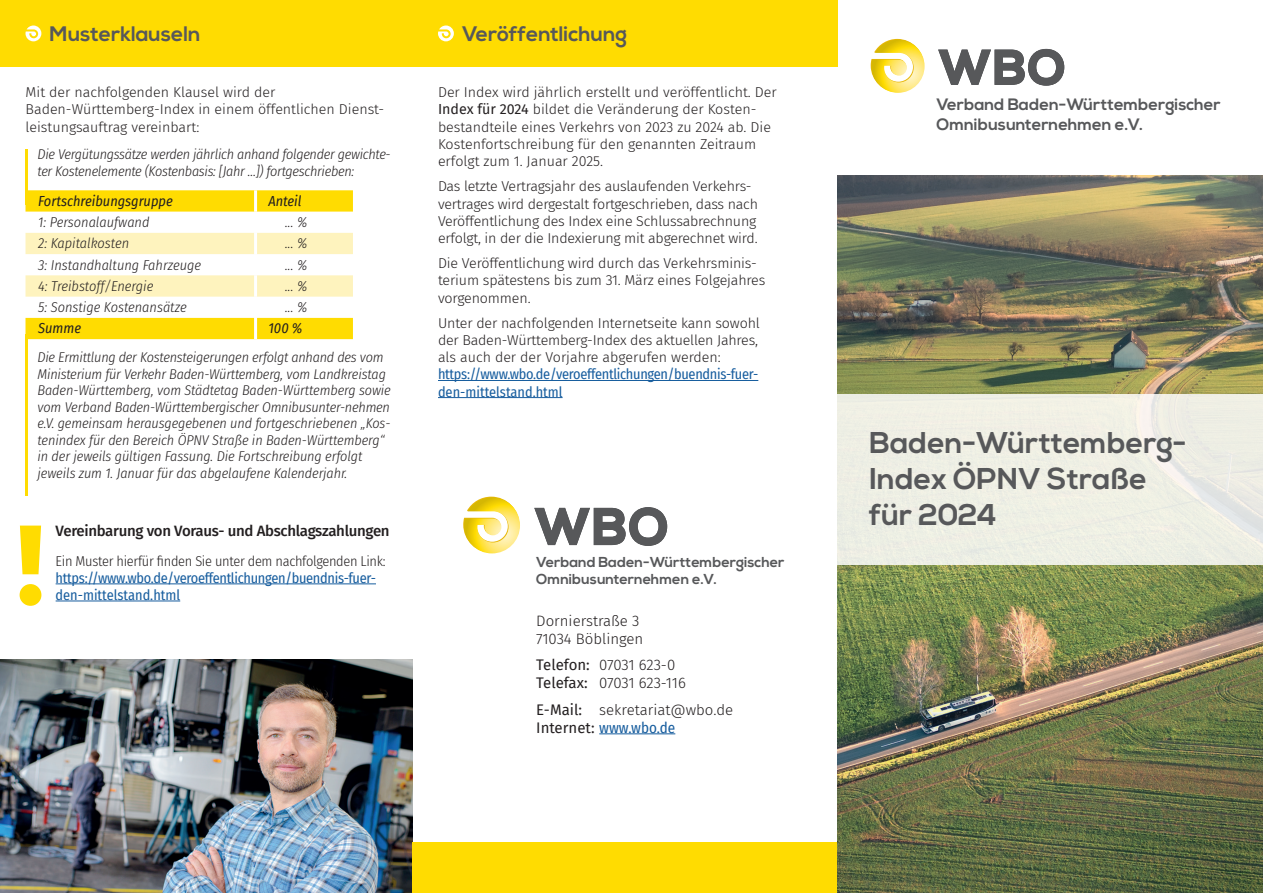
<style>
.page{position:relative;width:1263px;height:893px;background:#fff}
.page>*{position:absolute;margin:0;border:0;box-sizing:border-box;transform-origin:0 0}
.t1{font:800 112.5px "Fira Sans";color:#ffdc01}
.t2{font:700 30px/36px "Nexa";color:#57585a}
.t3{font:700 21px "Nexa";color:#57585a}
.t4{font:700 16.5px/19.8px "Nexa";color:#57585a}
.t5{font:300 15px/18px "Fira Sans";color:#231f20}
.t6{font:500 15px "Fira Sans";letter-spacing:-.02em;color:#231f20}
.t7{font:15px "Fira Sans Condensed";color:#175d9e}
.t8{font:700 14.4px/17.2px "Nexa";color:#57585a}
.t9{font:300 14.25px/17.1px "Fira Sans";letter-spacing:-.01em;color:#231f20}
.t10{font:14.25px/17.1px "Fira Sans Condensed";letter-spacing:-.02em;color:#175d9e}
.t11{font:italic 300 14.25px "Fira Sans Condensed";color:#231f20}
.t12{font:300 14.25px "Fira Sans Condensed";letter-spacing:-.02em;color:#231f20}
.t13{font:italic 14.25px "Fira Sans Condensed";color:#231f20}
.t14{font:italic 300 14.1px/16.5px "Fira Sans Condensed";letter-spacing:-.015em;color:#231f20}
.s1{font-weight:400}
.s2{font-family:"Fira Sans";color:#231f20}
</style>
<div class="page">
<img style="left:0;top:660px;width:412px;height:233px">
<div style="left:412px;top:843px;width:426px;height:50px;background:#ffdc01"></div>
<div style="left:0;top:0;width:838px;height:67px;background:#ffdc01"></div>
<svg style="left:938px;top:49px;width:126px;height:37px"></svg>
<svg style="left:871px;top:39px;width:53px;height:54px"></svg>
<img style="left:838px;top:176px;width:425px;height:717px">
<div style="left:838px;top:394px;width:425px;height:170px;background:#efefe5"></div>
<hr style="left:56px;top:583px;width:320px;height:1px;background:#175d9e">
<hr style="left:56px;top:601px;width:124px;height:1px;background:#175d9e">
<svg style="left:26px;top:190px;width:327px;height:149px"></svg>
<svg style="left:26px;top:233px;width:327px;height:64px"></svg>
<hr style="left:254px;top:190px;width:3px;height:22px;background:#fff">
<hr style="left:254px;top:212px;width:3px;height:21px;background:#fff">
<hr style="left:254px;top:233px;width:3px;height:21px;background:#fff">
<hr style="left:254px;top:254px;width:3px;height:21px;background:#fff">
<hr style="left:254px;top:275px;width:3px;height:22px;background:#fff">
<hr style="left:254px;top:297px;width:3px;height:21px;background:#fff">
<hr style="left:254px;top:318px;width:3px;height:21px;background:#fff">
<hr style="left:26px;top:149px;width:2px;height:55px;background:#ffdc01">
<hr style="left:26px;top:334px;width:2px;height:161px;background:#ffdc01">
<hr style="left:438px;top:380px;width:320px;height:1px;background:#175d9e">
<hr style="left:438px;top:397px;width:125px;height:1px;background:#175d9e">
<svg style="left:438px;top:26px;width:16px;height:15px"></svg>
<svg style="left:26px;top:26px;width:15px;height:15px"></svg>
<svg style="left:534px;top:507px;width:133px;height:39px"></svg>
<svg style="left:463px;top:497px;width:57px;height:56px"></svg>
<hr style="left:599px;top:733px;width:76px;height:1px;background:#175d9e">
<h3 class="t3" style="left:50px;top:22px;width:153px">Musterklauseln</h3>
<p class="t9" style="left:26px;top:84px;width:360px">Mit der nachfolgenden Klausel wird der<br>Baden-Württemberg-Index in einem öffentlichen Dienst&shy;leistungsauftrag vereinbart:</p>
<p class="t14" style="left:38px;top:145px;width:355px;line-height:17.1px">Die Vergütungssätze werden jährlich anhand folgender gewichte&shy;ter Kostenelemente (Kostenbasis: [Jahr …]) fortgeschrieben:</p>
<p class="t13" style="left:38px;top:190px;width:136px">Fortschreibungsgruppe</p>
<p class="t13" style="left:268px;top:190px;width:35px">Anteil</p>
<p class="t11" style="left:38px;top:212px;width:113px">1: Personalaufwand</p>
<p class="t11" style="left:285px;top:212px;width:24px">... %</p>
<p class="t11" style="left:38px;top:233px;width:92px">2: Kapitalkosten</p>
<p class="t11" style="left:285px;top:233px;width:24px">... %</p>
<p class="t11" style="left:38px;top:255px;width:164px">3: Instandhaltung Fahrzeuge</p>
<p class="t11" style="left:285px;top:255px;width:24px">... %</p>
<p class="t11" style="left:38px;top:276px;width:117px">4: Treibstoff/Energie</p>
<p class="t11" style="left:285px;top:276px;width:24px">... %</p>
<p class="t11" style="left:38px;top:297px;width:150px">5: Sonstige Kostenansätze</p>
<p class="t11" style="left:285px;top:297px;width:24px">... %</p>
<p class="t13" style="left:38px;top:318px;width:44px">Summe</p>
<p class="t13" style="left:268px;top:318px;width:36px">100 %</p>
<p class="t14" style="left:38px;top:349px;width:355px">Die Ermittlung der Kostensteigerungen erfolgt anhand des vom Ministerium für Verkehr Baden-Württemberg, vom Landkreistag Baden-Württemberg, vom Städtetag Baden-Württemberg sowie vom Verband Baden-Württembergischer Omnibusunter-nehmen e.V. gemeinsam herausgegebenen und fortgeschriebenen „Kos&shy;tenindex für den Bereich ÖPNV Straße in Baden-Württemberg“ in der jeweils gültigen Fassung. Die Fortschreibung erfolgt jeweils zum 1. Januar für das abgelaufene Kalenderjahr.</p>
<h1 class="t1" style="left:17px;top:467px;width:28px">!</h1>
<p class="t6" style="left:56px;top:519px;width:336px">Vereinbarung von Voraus- und Abschlagszahlungen</p>
<p class="t12" style="left:56px;top:551px;width:331px">Ein Muster hierfür finden Sie unter dem nachfolgenden Link:</p>
<p class="t10" style="left:56px;top:569px;width:322px">https://www.wbo.de/veroeffentlichungen/buendnis-fuer&shy;den-mittelstand.html</p>
<h3 class="t3" style="left:462px;top:22px;width:166px">Veröffentlichung</h3>
<p class="t9" style="left:438px;top:84px;width:340px">Der Index wird jährlich erstellt und veröffentlicht. Der <span class="s1">Index für 2024</span> bildet die Veränderung der Kosten&shy;bestandteile eines Verkehrs von 2023 zu 2024 ab. Die Kostenfortschreibung für den genannten Zeitraum erfolgt zum 1. Januar 2025.</p>
<p class="t9" style="left:438px;top:178px;width:322px">Das letzte Vertragsjahr des auslaufenden Verkehrs&shy;vertrages wird dergestalt fortgeschrieben, dass nach Veröffentlichung des Index eine Schlussabrechnung erfolgt, in der die Indexierung mit abgerechnet wird.</p>
<p class="t9" style="left:438px;top:255px;width:329px">Die Veröffentlichung wird durch das Verkehrsminis&shy;terium spätestens bis zum 31. März eines Folgejahres vorgenommen.</p>
<p class="t9" style="left:438px;top:315px;width:323px">Unter der nachfolgenden Internetseite kann sowohl der Baden-Württemberg-Index des aktuellen Jahres, als auch der der Vorjahre abgerufen werden:</p>
<p class="t10" style="left:438px;top:365px;width:322px">https://www.wbo.de/veroeffentlichungen/buendnis-fuer&shy;den-mittelstand.html</p>
<p class="t8" style="left:536px;top:554px;width:250px">Verband Baden-Württembergischer<br>Omnibusunternehmen e.V.</p>
<p class="t5" style="left:536px;top:611px;width:109px">Dornierstraße 3<br>71034 Böblingen</p>
<p class="t5" style="left:536px;top:656px;width:151px"><span class="s1">Telefon:</span> 07031 623-0<br><span class="s1">Telefax:</span> 07031 623-116</p>
<p class="t5" style="left:536px;top:700px;width:198px"><span class="s1">E-Mail:</span> sekretariat@wbo.de</p>
<p class="t7" style="left:536px;top:716px;width:141px"><span class="s2">Internet:</span> www.wbo.de</p>
<p class="t4" style="left:936px;top:95px;width:286px">Verband Baden-Württembergischer<br>Omnibusunternehmen e.V.</p>
<h2 class="t2" style="left:870px;top:426px;width:318px">Baden-Württemberg-<br>Index ÖPNV Straße für 2024</h2>
</div>
